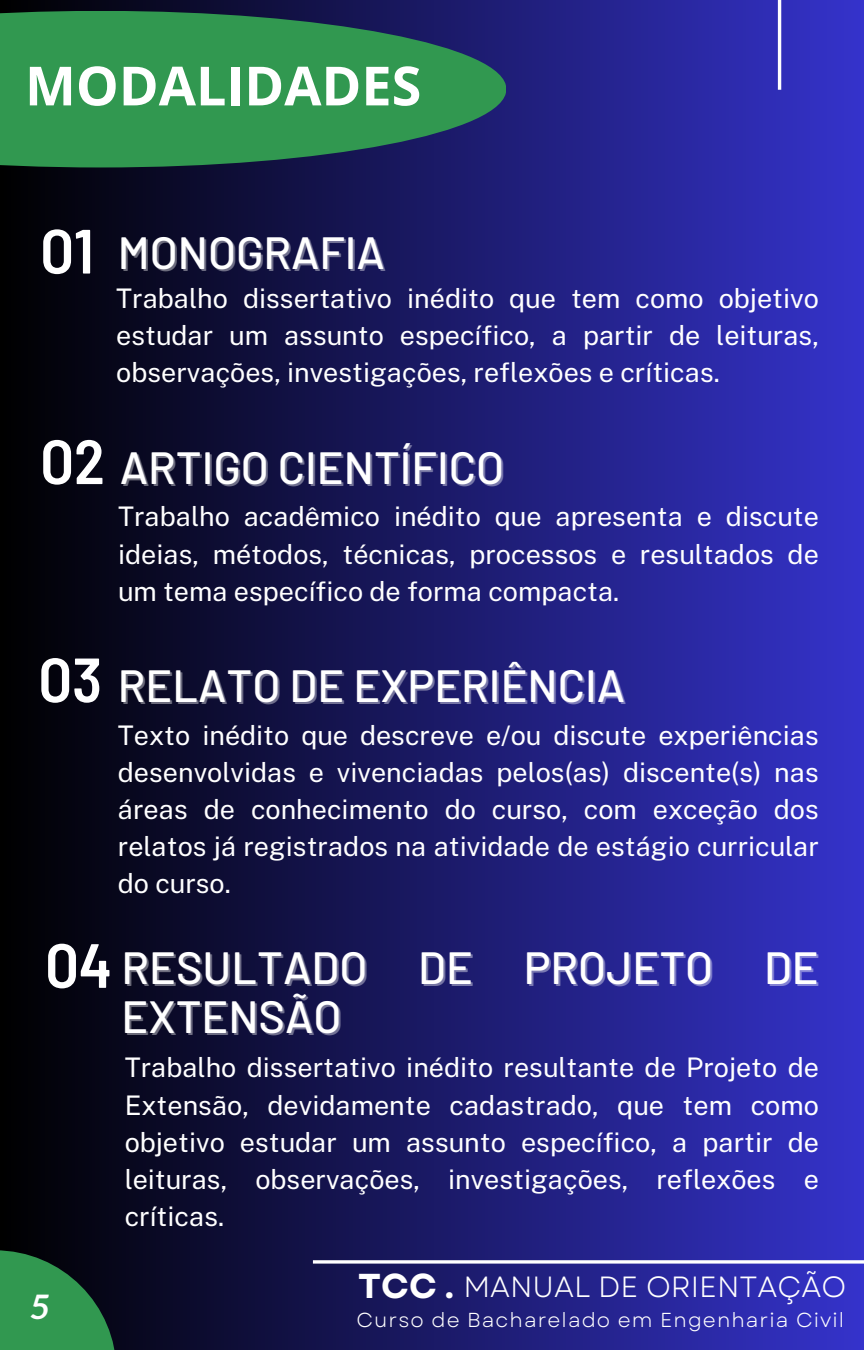
<style>
.page{position:relative;width:864px;height:1350px;background:#fff}
.page>*{position:absolute;margin:0;border:0;box-sizing:border-box;transform-origin:0 0}
.t1{font:600 semi-condensed 62.32px "Barlow";color:#fff}
.t2{font:700 54px "Open Sans";color:#fff}
.t3{font:500 45px/49.1px "Barlow";color:#fff}
.t4{font:700 34.43px "Garet";color:#fff}
.t5{font:italic 700 33.98px "Lato";color:#fff}
.t6{font:29.25px "Garet";color:#fff}
.t7{font:27px/37.1px "Public Sans";color:#fff;text-align:justify}
.t8{font:20.25px "Garet";letter-spacing:.055em;color:#fff}
</style>
<div class="page">
<div style="left:0;top:0;width:864px;height:1350px;background:linear-gradient(to right,#000,#3533cb)"></div>
<svg style="left:0;top:11px;width:506px;height:156px;fill:#319850"></svg>
<hr style="left:778px;top:0;width:3px;height:90px;background:#fff">
<svg style="left:313px;top:1260px;width:551px;height:4px"></svg>
<svg style="left:0;top:1250px;width:116px;height:100px;fill:#319850"></svg>
<h6 class="t2" style="left:25px;top:48px;width:398px">MODALIDADES</h6>
<h3 class="t1" style="left:40px;top:211px;width:55px">O1</h3>
<h6 class="t3" style="left:118px;top:227px;width:269px">MONOGRAFIA</h6>
<h3 class="t7" style="left:116px;top:280px;width:704px">Trabalho dissertativo inédito que tem como objetivo estudar um assunto específico, a partir de leituras, observações, investigações, reflexões e críticas.</h3>
<h6 class="t1" style="left:40px;top:422px;width:66px">O2</h6>
<h1 class="t3" style="left:120px;top:441px;width:386px">ARTIGO CIENTÍFICO</h1>
<h3 class="t7" style="left:118px;top:498px;width:702px">Trabalho acadêmico inédito que apresenta e discute ideias, métodos, técnicas, processos e resultados de um tema específico de forma compacta.</h3>
<h6 class="t1" style="left:38px;top:640px;width:65px">O3</h6>
<h4 class="t3" style="left:118px;top:659px;width:509px">RELATO DE EXPERIÊNCIA</h4>
<h5 class="t7" style="left:118px;top:716px;width:702px">Texto inédito que descreve e/ou discute experiências desenvolvidas e vivenciadas pelos(as) discente(s) nas áreas de conhecimento do curso, com exceção dos relatos já registrados na atividade de estágio curricular do curso.</h5>
<p class="t1" style="left:45px;top:926px;width:68px">O4</p>
<p class="t3" style="left:122px;top:941px;width:699px">RESULTADO DE PROJETO DE<br>EXTENSÃO</p>
<p class="t7" style="left:125px;top:1049px;width:696px">Trabalho dissertativo inédito resultante de Projeto de Extensão, devidamente cadastrado, que tem como objetivo estudar um assunto específico, a partir de leituras, observações, investigações, reflexões e críticas.</p>
<h1 class="t5" style="left:30px;top:1285px;width:21px">5</h1>
<h2 class="t4" style="left:358px;top:1261px;width:97px">TCC .</h2>
<h1 class="t6" style="left:463px;top:1265px;width:384px">MANUAL DE ORIENTAÇÃO</h1>
<h3 class="t8" style="left:357px;top:1305px;width:489px">Curso de Bacharelado em Engenharia Civil</h3>
</div>
